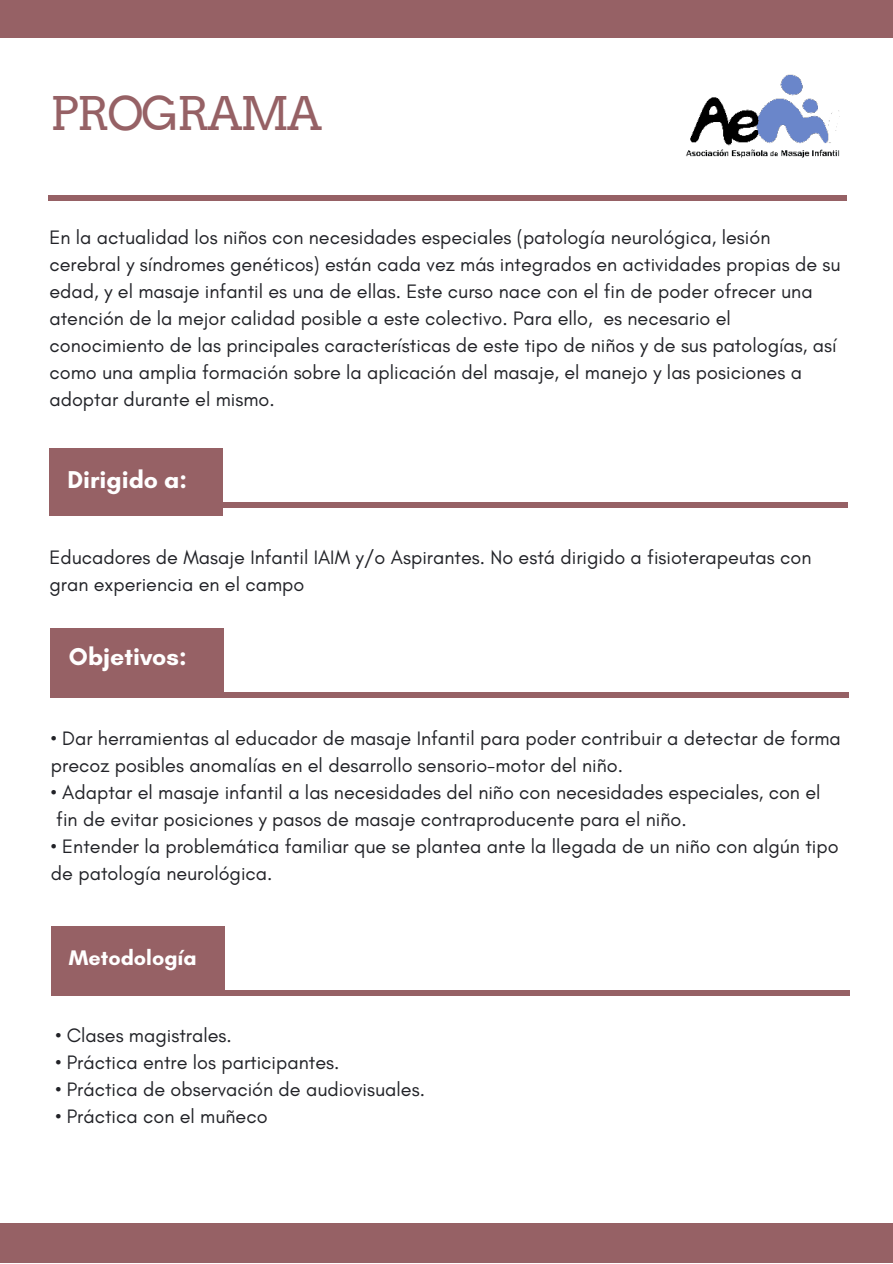
<style>
.page{position:relative;width:893px;height:1264px;background:#fff}
.page>*{position:absolute;margin:0;border:0;box-sizing:border-box;transform-origin:0 0}
.t1{font:46.35px "Arvo";letter-spacing:-.05em;color:#966165}
.t2{font:700 24.75px "Glacial Indifference";color:#fff}
.t3{font:700 21.45px "Glacial Indifference";color:#fff}
.t4{font:19.8px/27px "Glacial Indifference";color:#212227}
</style>
<div class="page">
<div style="left:48px;top:195px;width:798px;height:5px;background:#966165"></div>
<div style="left:50px;top:502px;width:797px;height:5px;background:#966165"></div>
<div style="left:49px;top:448px;width:173px;height:67px;background:#966165"></div>
<div style="left:0;top:1223px;width:892px;height:39px;background:#966165"></div>
<div style="left:0;top:0;width:892px;height:38px;background:#966165"></div>
<div style="left:51px;top:692px;width:797px;height:6px;background:#966165"></div>
<div style="left:51px;top:628px;width:173px;height:67px;background:#966165"></div>
<img style="left:686px;top:74px;width:154px;height:84px">
<div style="left:51px;top:989px;width:798px;height:6px;background:#966165"></div>
<div style="left:51px;top:926px;width:173px;height:63px;background:#966165"></div>
<h1 class="t1" style="left:50px;top:85px;width:273px">PROGRAMA</h1>
<p class="t4" style="left:49px;top:225px;width:792px">En la actualidad los niños con necesidades especiales (patología neurológica, lesión cerebral y síndromes genéticos) están cada vez más integrados en actividades propias de su edad, y el masaje infantil es una de ellas. Este curso nace con el fin de poder ofrecer una atención de la mejor calidad posible a este colectivo. Para ello, es necesario el conocimiento de las principales características de este tipo de niños y de sus patologías, así como una amplia formación sobre la aplicación del masaje, el manejo y las posiciones a adoptar durante el mismo.</p>
<p class="t2" style="left:67px;top:464px;width:121px">Dirigido a:</p>
<p class="t4" style="left:49px;top:544px;width:763px">Educadores de Masaje Infantil IAIM y/o Aspirantes. No está dirigido a fisioterapeutas con gran experiencia en el campo</p>
<p class="t2" style="left:69px;top:641px;width:119px">Objetivos:</p>
<p class="t4" style="left:51px;top:725px;width:791px">• Dar herramientas al educador de masaje Infantil para poder contribuir a detectar de forma precoz posibles anomalías en el desarrollo sensorio-motor del niño.</p>
<p class="t4" style="left:51px;top:779px;width:771px">• Adaptar el masaje infantil a las necesidades del niño con necesidades especiales, con el fin de evitar posiciones y pasos de masaje contraproducente para el niño.</p>
<p class="t4" style="left:51px;top:833px;width:789px">• Entender la problemática familiar que se plantea ante la llegada de un niño con algún tipo de patología neurológica.</p>
<p class="t3" style="left:69px;top:944px;width:129px">Metodología</p>
<p class="t4" style="left:55px;top:1022px;width:178px">• Clases magistrales.</p>
<p class="t4" style="left:55px;top:1049px;width:285px">• Práctica entre los participantes.</p>
<p class="t4" style="left:55px;top:1076px;width:371px">• Práctica de observación de audiovisuales.</p>
<p class="t4" style="left:55px;top:1103px;width:214px">• Práctica con el muñeco</p>
</div>
